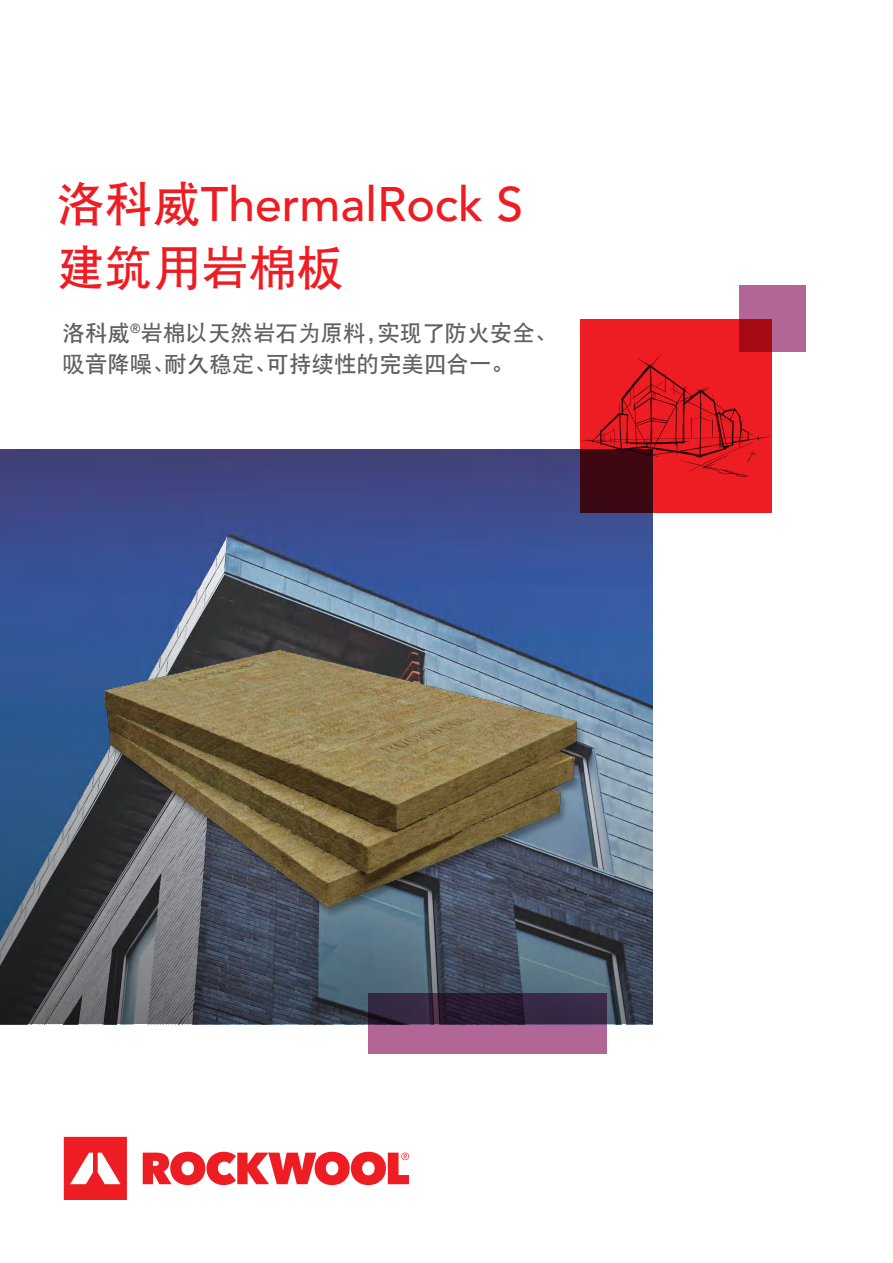
<style>
.page{position:relative;width:893px;height:1263px;background:#fff}
.page>*{position:absolute;margin:0;border:0;box-sizing:border-box;transform-origin:0 0}
.t1{font:500 48px "Avenir LT Std";color:#ee1d23}
.t2{font:48px "DFP Hei W7";color:#ee1d23}
.t3{font:22.5px/31.2px "DFP Hei W7";color:#5d5f61}
.s1{font-family:"DFP Hei W7";font-weight:400}
</style>
<div class="page">
<svg style="left:1px;top:449px;width:652px;height:574px;background:#404f7b"></svg>
<svg style="left:64px;top:1137px;width:63px;height:63px"></svg>
<svg style="left:143px;top:1152px;width:266px;height:33px"></svg>
<svg style="left:368px;top:993px;width:239px;height:61px"></svg>
<svg style="left:370px;top:995px;width:235px;height:58px;background:#6f4367"></svg>
<svg style="left:580px;top:319px;width:191px;height:194px;background:#c8181f"></svg>
<svg style="left:739px;top:285px;width:67px;height:66px"></svg>
<svg style="left:741px;top:286px;width:64px;height:64px;background:#af5076"></svg>
<svg style="left:579px;top:354px;width:193px;height:123px;background:#ce191f"></svg>
<img style="left:46px;top:569px;width:607px;height:376px">
<h1 class="t1" style="left:57px;top:177px;width:468px"><span class="s1">洛科威</span>ThermalRock S</h1>
<h1 class="t2" style="left:57px;top:243px;width:290px">建筑用岩棉板</h1>
<p class="t3" style="left:63px;top:317px;width:496px">洛科威<sup>®</sup>岩棉以天然岩石为原料，实现了防火安全、吸音降噪、耐久稳定、可持续性的完美四合一。</p>
</div>
